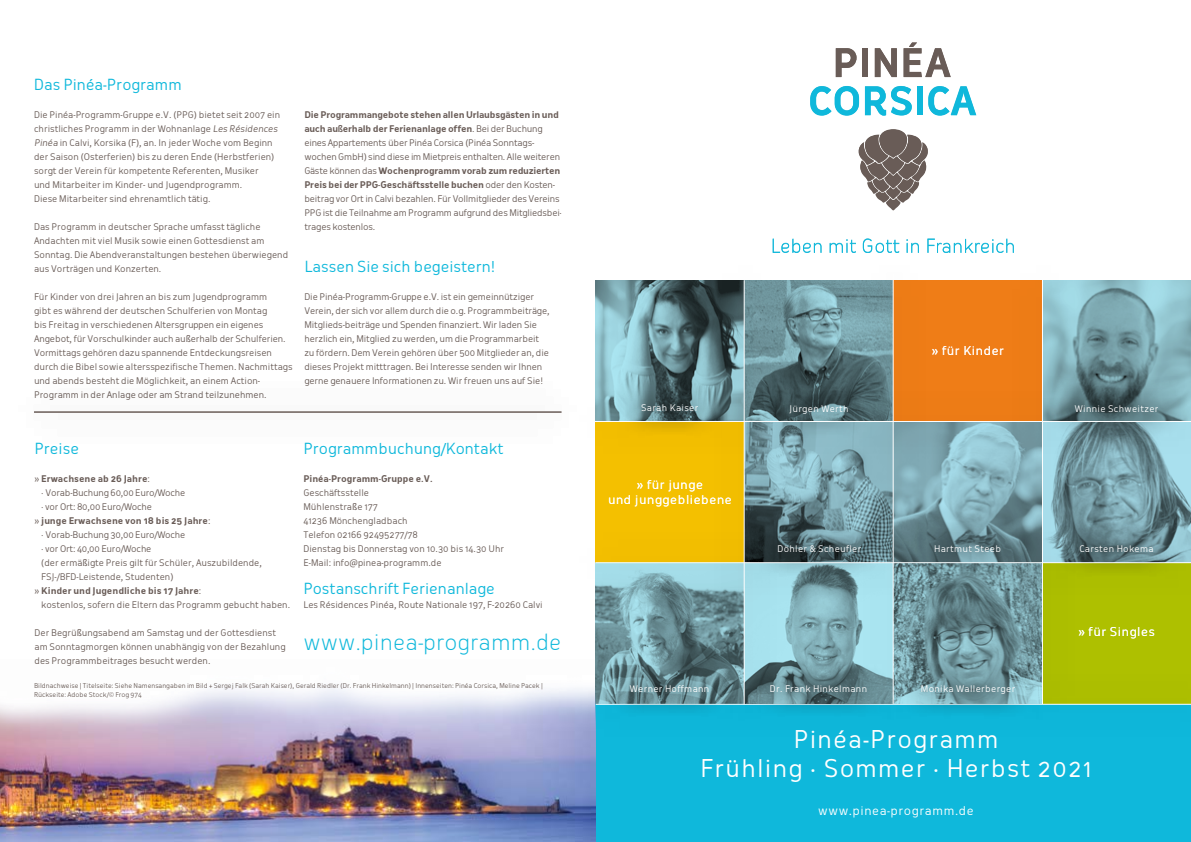
<style>
.page{position:relative;width:1191px;height:842px;background:#fff}
.page>*{position:absolute;margin:0;border:0;box-sizing:border-box;transform-origin:0 0}
.t1{font:24px/28.8px "Oceania";letter-spacing:.05em;color:#fff;text-align:center}
.t2{font:300 22px "Oceania";color:#0fb8db}
.t3{font:15px "Oceania";color:#0fb8db}
.t4{font:12px/14.4px "Oceania";letter-spacing:.05em;color:#fff;text-align:center}
.t5{font:9px/14px "Oceania";color:#695c57}
.t6{font:9px/14px "Oceania";letter-spacing:-.02em;color:#695c57}
.t7{font:9px "Oceania";letter-spacing:.035em;color:#fff}
.t8{font:700 9px "Oceania";color:#695c57}
.t9{font:6.5px/9px "Oceania";color:#695c57}
.s1{font-weight:700}
.s2{font-weight:400}
</style>
<div class="page">
<div style="left:1083px;top:603px;width:108px;height:60px;background:#aec000"></div>
<div style="left:893px;top:281px;width:149px;height:140px;background:#ef7d17"></div>
<div style="left:596px;top:705px;width:595px;height:137px;background:#0fb8db"></div>
<div style="left:595px;top:422px;width:148px;height:140px;background:#f4c000"></div>
<img style="left:0;top:688px;width:595px;height:154px">
<svg style="left:1083px;top:280px;width:108px;height:100px;background:#7fabb4"></svg>
<svg style="left:595px;top:281px;width:257px;height:99px;background:#6d949b"></svg>
<svg style="left:785px;top:462px;width:406px;height:59px;background:#7ea7b2"></svg>
<div style="left:569px;top:663px;width:622px;height:82px;background:#000;opacity:.75"></div>
<hr style="left:596px;top:704px;width:595px;height:1px;background:#fff">
<div style="left:7px;top:371px;width:580px;height:82px;background:#fbfbfb"></div>
<hr style="left:34px;top:412px;width:527px;height:1px;background:#695c57">
<svg style="left:835px;top:48px;width:21px;height:29px"></svg>
<div style="left:862px;top:48px;width:5px;height:29px;background:#695c57"></div>
<svg style="left:874px;top:48px;width:23px;height:29px"></svg>
<svg style="left:903px;top:43px;width:47px;height:34px"></svg>
<svg style="left:810px;top:86px;width:49px;height:30px"></svg>
<svg style="left:865px;top:86px;width:46px;height:30px"></svg>
<div style="left:917px;top:86px;width:5px;height:29px;background:#0fb8db"></div>
<svg style="left:928px;top:86px;width:48px;height:30px"></svg>
<svg style="left:772px;top:238px;width:49px;height:15px"></svg>
<svg style="left:829px;top:239px;width:27px;height:14px"></svg>
<svg style="left:863px;top:238px;width:36px;height:9px"></svg>
<svg style="left:906px;top:239px;width:12px;height:8px"></svg>
<svg style="left:927px;top:238px;width:86px;height:15px"></svg>
<svg style="left:858px;top:129px;width:70px;height:81px"></svg>
<svg style="left:595px;top:603px;width:406px;height:101px;background:#7299a1"></svg>
<svg style="left:606px;top:660px;width:97px;height:58px"></svg>
<svg style="left:1083px;top:377px;width:101px;height:3px"></svg>
<svg style="left:785px;top:660px;width:67px;height:58px"></svg>
<svg style="left:934px;top:660px;width:67px;height:58px"></svg>
<div style="left:568px;top:380px;width:623px;height:82px;background:#000;opacity:.75"></div>
<hr style="left:595px;top:421px;width:596px;height:1px;background:#fff">
<div style="left:703px;top:254px;width:82px;height:477px;background:#000;opacity:.75"></div>
<hr style="left:743px;top:280px;width:1px;height:424px;background:#fff">
<div style="left:852px;top:247px;width:82px;height:483px;background:#000;opacity:.75"></div>
<hr style="left:892px;top:274px;width:1px;height:430px;background:#fff">
<div style="left:568px;top:521px;width:623px;height:82px;background:#000;opacity:.75"></div>
<hr style="left:595px;top:562px;width:596px;height:1px;background:#fff">
<div style="left:1001px;top:254px;width:82px;height:477px;background:#000;opacity:.75"></div>
<hr style="left:1042px;top:280px;width:1px;height:424px;background:#fff">
<h3 class="t3" style="left:34px;top:76px;width:149px">Das Pinéa-Programm</h3>
<p class="t5" style="left:34px;top:108px;width:247px">Die Pinéa-Programm-Gruppe e.V. (PPG) bietet seit 2007 ein christliches Programm in der Wohnanlage Les Résidences Pinéa in Calvi, Korsika (F), an. In jeder Woche vom Beginn der Saison (Osterferien) bis zu deren Ende (Herbstferien) sorgt der Verein für kompetente Referenten, Musiker<br>und Mitarbeiter im Kinder- und Jugendprogramm.<br>Diese Mitarbeiter sind ehrenamtlich tätig.</p>
<p class="t5" style="left:34px;top:220px;width:256px">Das Programm in deutscher Sprache umfasst tägliche Andachten mit viel Musik sowie einen Gottesdienst am Sonntag. Die Abendveranstaltungen bestehen überwiegend aus Vorträgen und Konzerten.</p>
<p class="t5" style="left:34px;top:290px;width:260px">Für Kinder von drei Jahren an bis zum Jugendprogramm<br>gibt es während der deutschen Schulferien von Montag<br>bis Freitag in verschiedenen Altersgruppen ein eigenes Angebot, für Vorschulkinder auch außerhalb der Schulferien.<br>Vormittags gehören dazu spannende Entdeckungsreisen durch die Bibel sowie altersspezifische Themen. Nachmittags und abends besteht die Möglichkeit, an einem Action-Programm in der Anlage oder am Strand teilzunehmen.</p>
<p class="t6" style="left:304px;top:108px;width:259px"><span class="s1">Die Programmangebote stehen allen Urlaubsgästen in und auch außerhalb der Ferienanlage offen</span>. Bei der Buchung eines Appartements über Pinéa Corsica (Pinéa Sonntags&shy;wochen GmbH) sind diese im Mietpreis enthalten. Alle weiteren Gäste können das <span class="s1">Wochenprogramm vorab zum reduzierten Preis bei der PPG-Geschäftsstelle buchen</span> oder den Kosten&shy;beitrag vor Ort in Calvi bezahlen. Für Vollmitglieder des Vereins PPG ist die Teilnahme am Programm aufgrund des Mitgliedsbei&shy;trages kostenlos.</p>
<h3 class="t3" style="left:304px;top:258px;width:193px">Lassen Sie sich begeistern!</h3>
<p class="t5" style="left:304px;top:290px;width:247px">Die Pinéa-Programm-Gruppe e.V. ist ein gemeinnütziger Verein, der sich vor allem durch die o.g. Programmbeiträge, Mitglieds-beiträge und Spenden finanziert. Wir laden Sie herzlich ein, Mitglied zu werden, um die Programmarbeit zu fördern. Dem Verein gehören über 500 Mitglieder an, die dieses Projekt mitttragen. Bei Interesse senden wir Ihnen gerne genauere Informationen zu. Wir freuen uns auf Sie!</p>
<h3 class="t3" style="left:303px;top:440px;width:201px">Programmbuchung/Kontakt</h3>
<p class="t8" style="left:303px;top:473px;width:131px">Pinéa-Programm-Gruppe e.V.</p>
<p class="t5" style="left:303px;top:486px;width:202px">Geschäftsstelle<br>Mühlenstraße 177<br>41236 Mönchengladbach<br>Telefon 02166 92495277/78<br>Dienstag bis Donnerstag von 10.30 bis 14.30 Uhr<br>E-Mail: info@pinea-programm.de</p>
<h3 class="t3" style="left:303px;top:580px;width:193px">Postanschrift Ferienanlage</h3>
<p class="t5" style="left:303px;top:598px;width:241px">Les Résidences Pinéa, Route Nationale 197, F-20260 Calvi</p>
<h2 class="t2" style="left:303px;top:629px;width:259px">www.pinea-programm.de</h2>
<p class="t9" style="left:34px;top:681px;width:510px">Bildnachweise | Titelseite: Siehe Namensangaben im Bild + Sergej Falk (Sarah Kaiser), Gerald Riedler (Dr. Frank Hinkelmann) | Innenseiten: Pinéa Corsica, Meline Pacek |<br>Rückseite: Adobe Stock/© Frog 974</p>
<h3 class="t3" style="left:35px;top:440px;width:46px">Preise</h3>
<p class="t8" style="left:35px;top:473px;width:117px"><span class="s2">»</span> Erwachsene ab 26 Jahre<span class="s2">:</span></p>
<p class="t6" style="left:41px;top:486px;width:146px">· Vorab-Buchung 60,00 Euro/Woche</p>
<p class="t6" style="left:41px;top:500px;width:112px">· vor Ort: 80,00 Euro/Woche</p>
<p class="t8" style="left:35px;top:515px;width:177px"><span class="s2">»</span> junge Erwachsene von 18 bis 25 Jahre<span class="s2">:</span></p>
<p class="t6" style="left:41px;top:528px;width:146px">· Vorab-Buchung 30,00 Euro/Woche</p>
<p class="t6" style="left:41px;top:542px;width:112px">· vor Ort: 40,00 Euro/Woche</p>
<p class="t5" style="left:41px;top:556px;width:222px">(der ermäßigte Preis gilt für Schüler, Auszubildende,</p>
<p class="t5" style="left:41px;top:570px;width:134px">FSJ-/BFD-Leistende, Studenten)</p>
<p class="t8" style="left:35px;top:585px;width:168px"><span class="s2">»</span> Kinder und Jugendliche bis 17 Jahre<span class="s2">:</span></p>
<p class="t5" style="left:41px;top:598px;width:250px">kostenlos, sofern die Eltern das Programm gebucht haben.</p>
<p class="t5" style="left:35px;top:626px;width:253px">Der Begrüßungsabend am Samstag und der Gottesdienst am Sonntagmorgen können unabhängig von der Bezahlung des Programmbeitrages besucht werden.</p>
<p class="t7" style="left:641px;top:403px;width:59px">Sarah Kaiser</p>
<h3 class="t4" style="left:608px;top:478px;width:125px">» für junge<br>und junggebliebene</h3>
<p class="t7" style="left:630px;top:683px;width:81px">Werner Hoffmann</p>
<h3 class="t4" style="left:932px;top:344px;width:74px">» für Kinder</h3>
<p class="t7" style="left:789px;top:403px;width:61px">Jürgen Werth</p>
<p class="t7" style="left:1075px;top:403px;width:85px">Winnie Schweitzer</p>
<p class="t7" style="left:777px;top:543px;width:85px">Döhler &amp; Scheufler</p>
<p class="t7" style="left:934px;top:543px;width:68px">Hartmut Steeb</p>
<p class="t7" style="left:1079px;top:543px;width:76px">Carsten Hokema</p>
<h3 class="t4" style="left:1078px;top:624px;width:78px">» für Singles</h3>
<p class="t7" style="left:770px;top:683px;width:99px">Dr. Frank Hinkelmann</p>
<p class="t7" style="left:921px;top:683px;width:96px">Monika Wallerberger</p>
<h1 class="t1" style="left:700px;top:724px;width:393px">Pinéa-Programm<br>Frühling · Sommer · Herbst 2021</h1>
<h3 class="t4" style="left:818px;top:803px;width:157px">www.pinea-programm.de</h3>
</div>
